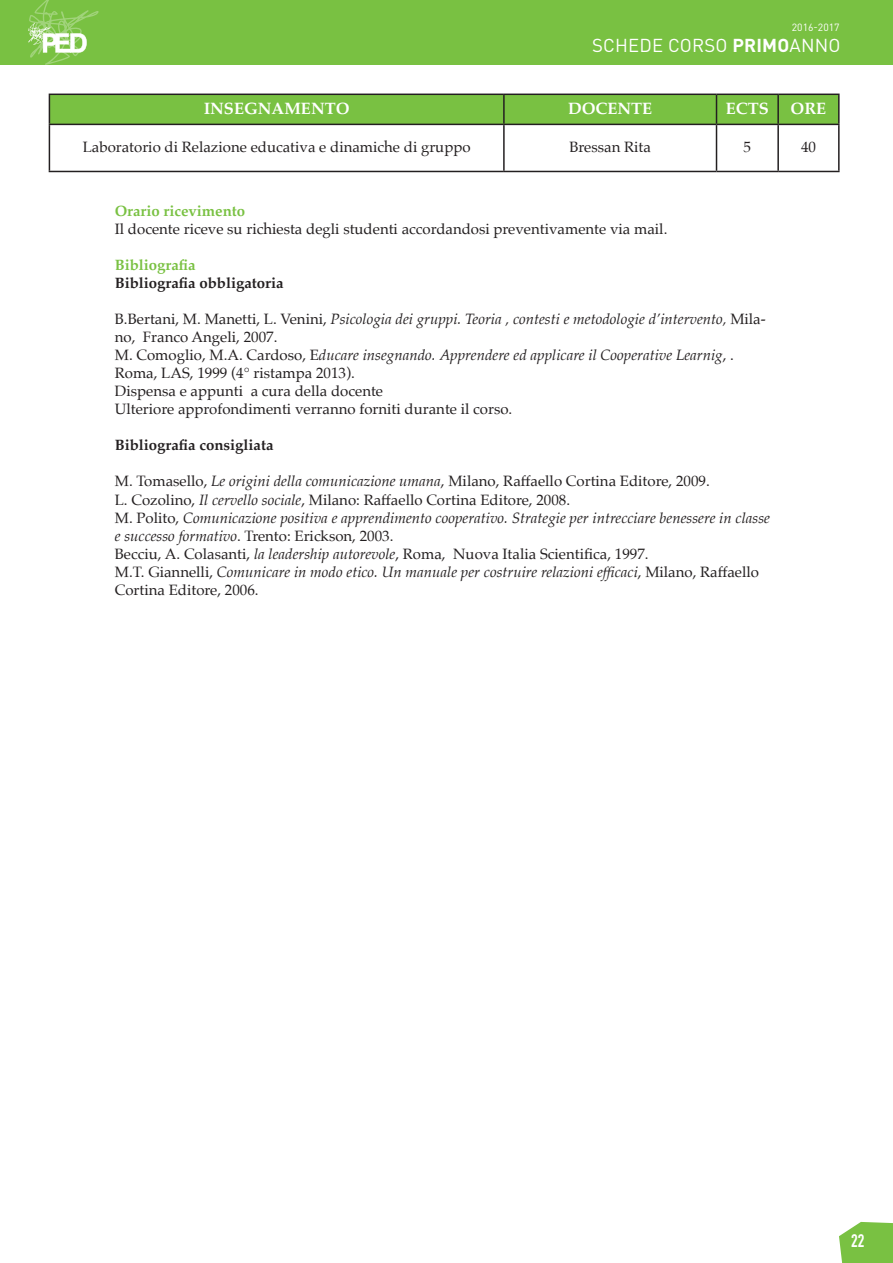
<style>
.page{position:relative;width:893px;height:1263px;background:#fff}
.page>*{position:absolute;margin:0;border:0;box-sizing:border-box;transform-origin:0 0}
.t1{font:18.45px "DIN Pro";letter-spacing:.01em;color:#fff}
.t2{font:700 17.85px "DIN Condensed";color:#fff}
.t3{font:700 16.5px "Palatino";color:#fff}
.t4{font:italic 15px/18px "Palatino";color:#231f20}
.t5{font:15px "Palatino";color:#231f20}
.t6{font:700 15px "Palatino";color:#231f20}
.t7{font:700 15px "Palatino";color:#79c142}
.t8{font:10.35px "DIN Pro";color:#fff}
.s1{font-weight:700}
.s2{font-style:normal}
.s3{font-style:italic}
</style>
<div class="page">
<svg style="left:839px;top:1222px;width:54px;height:41px;background:#85c654"></svg>
<div style="left:0;top:0;width:893px;height:65px;background:#79c142"></div>
<svg style="left:28px;top:0;width:71px;height:65px"></svg>
<svg style="left:49px;top:94px;width:789px;height:30px;background:#74b840"></svg>
<hr style="left:778px;top:94px;width:62px;height:1px;background:#231f20">
<hr style="left:777px;top:95px;width:2px;height:29px;background:#231f20">
<hr style="left:838px;top:95px;width:2px;height:29px;background:#231f20">
<hr style="left:49px;top:124px;width:455px;height:1px;background:#231f20">
<hr style="left:49px;top:125px;width:1px;height:46px;background:#231f20">
<hr style="left:504px;top:124px;width:212px;height:1px;background:#231f20">
<hr style="left:503px;top:125px;width:2px;height:46px;background:#231f20">
<hr style="left:716px;top:124px;width:62px;height:1px;background:#231f20">
<hr style="left:716px;top:125px;width:1px;height:46px;background:#231f20">
<hr style="left:778px;top:124px;width:62px;height:1px;background:#231f20">
<hr style="left:777px;top:125px;width:2px;height:46px;background:#231f20">
<hr style="left:838px;top:125px;width:2px;height:46px;background:#231f20">
<hr style="left:49px;top:171px;width:455px;height:1px;background:#231f20">
<hr style="left:504px;top:171px;width:212px;height:1px;background:#231f20">
<hr style="left:716px;top:171px;width:62px;height:1px;background:#231f20">
<hr style="left:778px;top:171px;width:62px;height:1px;background:#231f20">
<p class="t8" style="left:792px;top:21px;width:49px">2016-2017</p>
<p class="t1" style="left:592px;top:33px;width:250px">SCHEDE CORSO <span class="s1">PRIMO</span>ANNO</p>
<p class="t3" style="left:204px;top:94px;width:147px">INSEGNAMENTO</p>
<p class="t3" style="left:568px;top:94px;width:86px">DOCENTE</p>
<p class="t3" style="left:726px;top:94px;width:45px">ECTS</p>
<p class="t3" style="left:791px;top:94px;width:37px">ORE</p>
<p class="t5" style="left:83px;top:134px;width:389px">Laboratorio di Relazione educativa e dinamiche di gruppo</p>
<p class="t5" style="left:569px;top:134px;width:83px">Bressan Rita</p>
<p class="t5" style="left:744px;top:134px;width:9px">5</p>
<p class="t5" style="left:801px;top:134px;width:16px">40</p>
<p class="t7" style="left:115px;top:199px;width:132px">Orario ricevimento</p>
<p class="t5" style="left:115px;top:217px;width:554px">Il docente riceve su richiesta degli studenti accordandosi preventivamente via mail.</p>
<p class="t7" style="left:115px;top:253px;width:82px">Bibliografia</p>
<p class="t6" style="left:115px;top:271px;width:170px">Bibliografia obbligatoria</p>
<p class="t4" style="left:115px;top:310px;width:652px"><span class="s2">B.Bertani, M. Manetti, L. Venini,</span> Psicologia dei gruppi. Teoria , contesti e metodologie d’intervento, <span class="s2">Mila&shy;no, Franco Angeli, 2007.</span></p>
<p class="t4" style="left:115px;top:346px;width:621px"><span class="s2">M. Comoglio, M.A. Cardoso, E</span>ducare insegnando. Apprendere ed applicare il Cooperative Learnig<span class="s2">, .<br>Roma, LAS, 1999 (4° ristampa 2013).</span></p>
<p class="t5" style="left:115px;top:379px;width:270px">Dispensa e appunti a cura della docente</p>
<p class="t5" style="left:115px;top:397px;width:399px">Ulteriore approfondimenti verranno forniti durante il corso.</p>
<p class="t6" style="left:115px;top:433px;width:160px">Bibliografia consigliata</p>
<p class="t5" style="left:115px;top:469px;width:596px">M. Tomasello, <span class="s3">Le origini della comunicazione umana</span>, Milano, Raffaello Cortina Editore, 2009.</p>
<p class="t5" style="left:115px;top:487px;width:457px">L. Cozolino, <span class="s3">Il cervello sociale</span>, Milano: Raffaello Cortina Editore, 2008.</p>
<p class="t4" style="left:115px;top:508px;width:657px"><span class="s2">M. Polito,</span> Comunicazione positiva e apprendimento cooperativo. Strategie per intrecciare benessere in classe e successo formativo<span class="s2">. Trento: Erickson, 2003.</span></p>
<p class="t5" style="left:115px;top:541px;width:535px">Becciu, A. Colasanti, <span class="s3">la leadership autorevole</span>, Roma, Nuova Italia Scientifica, 1997.</p>
<p class="t4" style="left:115px;top:562px;width:646px"><span class="s2">M.T. Giannelli,</span> Comunicare in modo etico. Un manuale per costruire relazioni efficaci<span class="s2">, Milano, Raffaello<br>Cortina Editore, 2006.</span></p>
<p class="t2" style="left:851px;top:1228px;width:15px">22</p>
</div>
